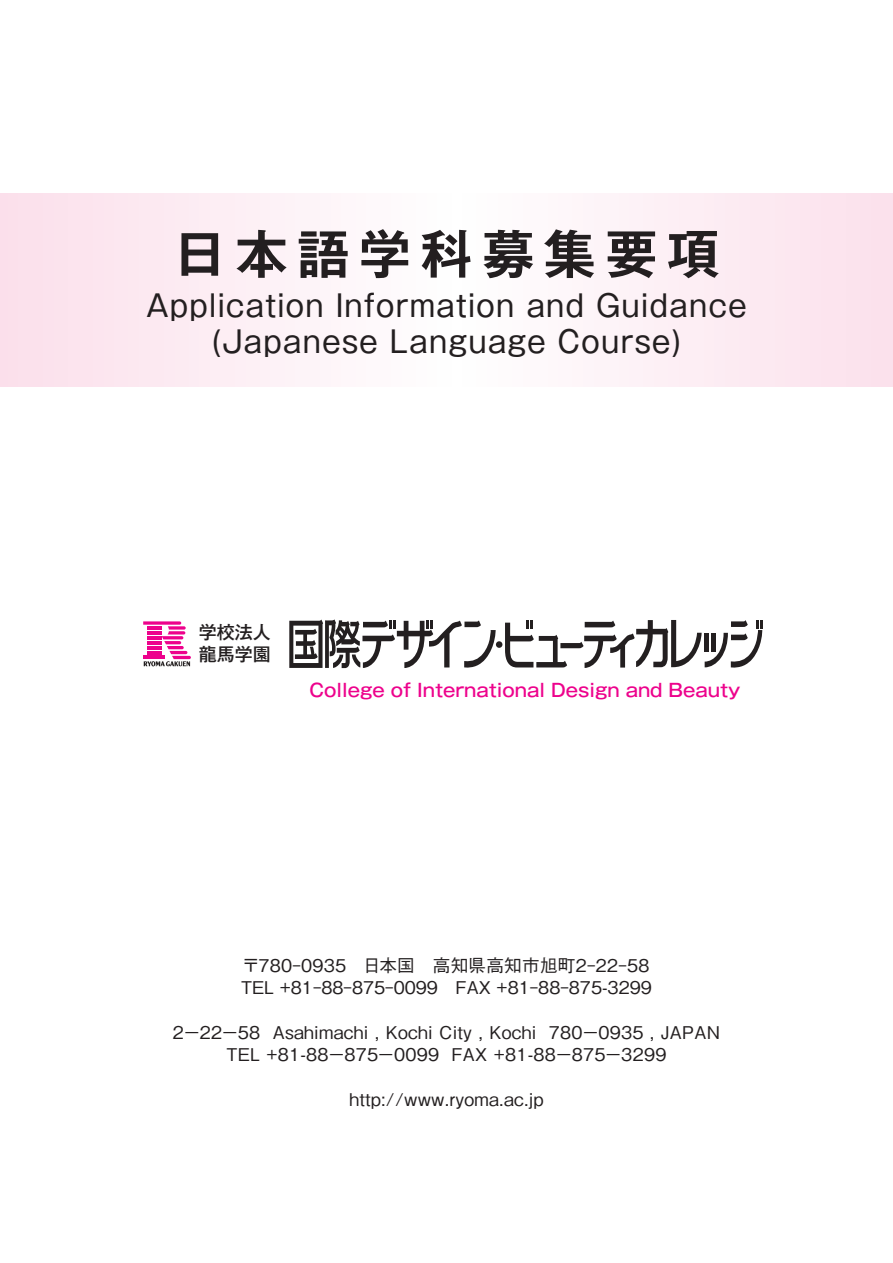
<style>
.page{position:relative;width:893px;height:1263px;background:#fff}
.page>*{position:absolute;margin:0;border:0;box-sizing:border-box;transform-origin:0 0}
.t1{font:700 52.2px "Gothic MB101 Pro De";letter-spacing:.18em;color:#231f20}
.t2{font:30px/36px "Gothic MB101 Pro";letter-spacing:.025em;color:#231f20;text-align:center}
.t3{font:500 18px "Gothic MB101 Pro";color:#ed028c}
.t4{font:500 18px/21.6px "Gothic MB101 Pro";color:#231f20}
.t5{font:500 17.55px/22.4px "Gothic BBB Pro";letter-spacing:.015em;color:#231f20}
.s1{font-size:16.8px}
</style>
<div class="page">
<svg style="left:143px;top:621px;width:48px;height:46px"></svg>
<div style="left:496px;top:641px;width:6px;height:7px;background:#231f20;border-radius:50%"></div>
<svg style="left:505px;top:620px;width:257px;height:48px"></svg>
<svg style="left:289px;top:619px;width:207px;height:49px"></svg>
<svg style="left:0;top:193px;width:893px;height:193px"></svg>
<h1 class="t1" style="left:174px;top:211px;width:547px">日本語学科募集要項</h1>
<h2 class="t2" style="left:146px;top:284px;width:602px">Application Information and Guidance (Japanese Language Course)</h2>
<p class="t4" style="left:199px;top:619px;width:73px">学校法人龍馬学園</p>
<p class="t3" style="left:310px;top:675px;width:432px">College of International Design and Beauty</p>
<p class="t5" style="left:241px;top:952px;width:413px">〒780<span class="s1">-</span>0935　日本国　高知県高知市旭町２<span class="s1">-</span>２２<span class="s1">-</span>５８<br>TEL +81<span class="s1">-</span>88<span class="s1">-</span>875<span class="s1">-</span>0099　FAX +81<span class="s1">-</span>88<span class="s1">-</span>875-3299</p>
<p class="t5" style="left:173px;top:1019px;width:549px;text-align:center">2－22－58 Asahimachi , Kochi City , Kochi 780－0935 , JAPAN<br>TEL +81-88－875－0099 FAX +81-88－875－3299</p>
<p class="t5" style="left:349px;top:1086px;width:196px">http://www.ryoma.ac.jp</p>
</div>
